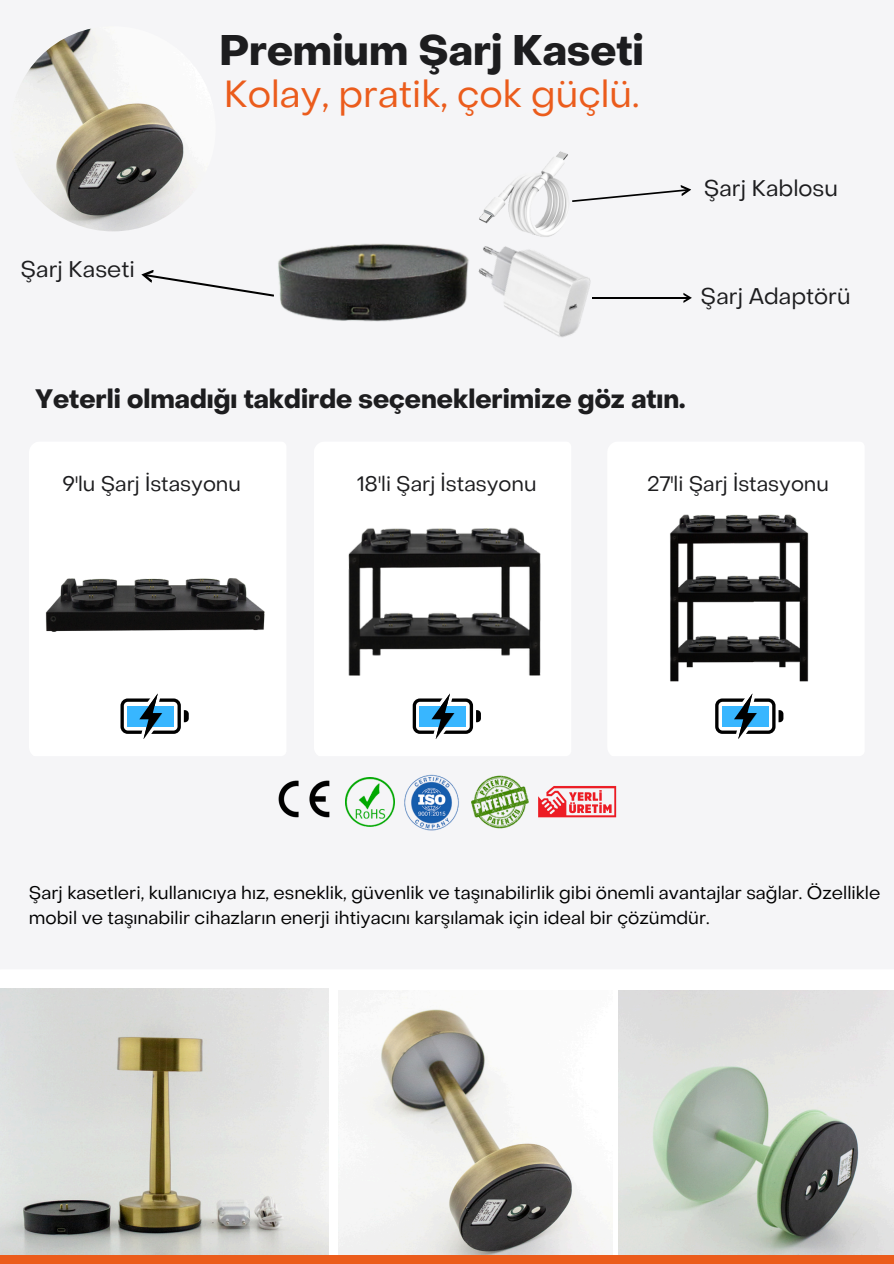
<style>
.page{position:relative;width:894px;height:1264px;background:#fff}
.page>*{position:absolute;margin:0;border:0;box-sizing:border-box;transform-origin:0 0}
.t1{font:700 42px "Object Sans";color:#1d1d1f}
.t2{font:37.5px "Object Sans";color:#eb5c1c}
.t3{font:700 26.1px "Object Sans";color:#1d1d1f}
.t4{font:22.5px "Object Sans";color:#1d1d1f}
.t5{font:20.85px "Object Sans";color:#1d1d1f}
.t6{font:18px/24.8px "Object Sans";color:#000}
</style>
<div class="page">
<div style="left:0;top:0;width:893px;height:1263px;background:#f5f5f7"></div>
<img style="left:46px;top:578px;width:219px;height:145px">
<img style="left:670px;top:514px;width:138px;height:168px">
<img style="left:348px;top:528px;width:193px;height:195px">
<div style="left:122px;top:700px;width:57px;height:32px;background:#fff;border-radius:6px"></div>
<div style="left:120px;top:698px;width:61px;height:36px;border:3px solid #000;border-radius:6px"></div>
<svg style="left:184px;top:710px;width:5px;height:12px"></svg>
<div style="left:127px;top:705px;width:47px;height:21px;background:#38b6ff"></div>
<svg style="left:136px;top:690px;width:29px;height:49px"></svg>
<div style="left:414px;top:700px;width:57px;height:32px;background:#fff;border-radius:6px"></div>
<div style="left:412px;top:698px;width:61px;height:36px;border:3px solid #000;border-radius:6px"></div>
<svg style="left:476px;top:710px;width:5px;height:12px"></svg>
<div style="left:419px;top:705px;width:47px;height:21px;background:#38b6ff"></div>
<svg style="left:428px;top:690px;width:29px;height:49px"></svg>
<svg style="left:716px;top:700px;width:57px;height:32px"></svg>
<div style="left:715px;top:698px;width:60px;height:36px;border:3px solid #000;border-radius:6px"></div>
<svg style="left:778px;top:710px;width:5px;height:12px"></svg>
<div style="left:722px;top:705px;width:46px;height:21px;background:#38b6ff"></div>
<svg style="left:730px;top:693px;width:29px;height:46px"></svg>
<img style="left:278px;top:780px;width:52px;height:38px">
<img style="left:345px;top:777px;width:43px;height:49px">
<img style="left:388px;top:774px;width:71px;height:57px">
<img style="left:538px;top:786px;width:79px;height:32px">
<img style="left:471px;top:775px;width:57px;height:53px">
<svg style="left:141px;top:270px;width:40px;height:13px"></svg>
<svg style="left:638px;top:185px;width:53px;height:11px"></svg>
<svg style="left:683px;top:293px;width:8px;height:10px"></svg>
<hr style="left:592px;top:297px;width:97px;height:1px;background:#000">
<img style="left:0;top:988px;width:328px;height:267px">
<img style="left:376px;top:1009px;width:205px;height:246px">
<img style="left:618px;top:990px;width:275px;height:265px">
<div style="left:0;top:1255px;width:893px;height:8px;background:#eb5c1b"></div>
<img style="left:181px;top:243px;width:255px;height:79px">
<img style="left:10px;top:26px;width:205px;height:205px;border-radius:50%">
<img style="left:436px;top:194px;width:202px;height:143px">
<img style="left:469px;top:151px;width:105px;height:89px">
<p class="t4" style="left:21px;top:260px;width:116px">Şarj Kaseti</p>
<h1 class="t1" style="left:219px;top:34px;width:426px">Premium Şarj Kaseti</h1>
<h2 class="t2" style="left:224px;top:80px;width:417px">Kolay, pratik, çok güçlü.</h2>
<p class="t4" style="left:703px;top:180px;width:136px">Şarj Kablosu</p>
<h4 class="t4" style="left:700px;top:288px;width:152px">Şarj Adaptörü</h4>
<p class="t3" style="left:35px;top:388px;width:652px">Yeterli olmadığı takdirde seçeneklerimize göz atın.</p>
<p class="t5" style="left:62px;top:475px;width:180px">9'lu Şarj İstasyonu</p>
<h4 class="t5" style="left:357px;top:475px;width:181px">18'li Şarj İstasyonu</h4>
<p class="t5" style="left:647px;top:475px;width:183px">27'li Şarj İstasyonu</p>
<h4 class="t6" style="left:29px;top:882px;width:852px">Şarj kasetleri, kullanıcıya hız, esneklik, güvenlik ve taşınabilirlik gibi önemli avantajlar sağlar. Özellikle mobil ve taşınabilir cihazların enerji ihtiyacını karşılamak için ideal bir çözümdür.</h4>
</div>
